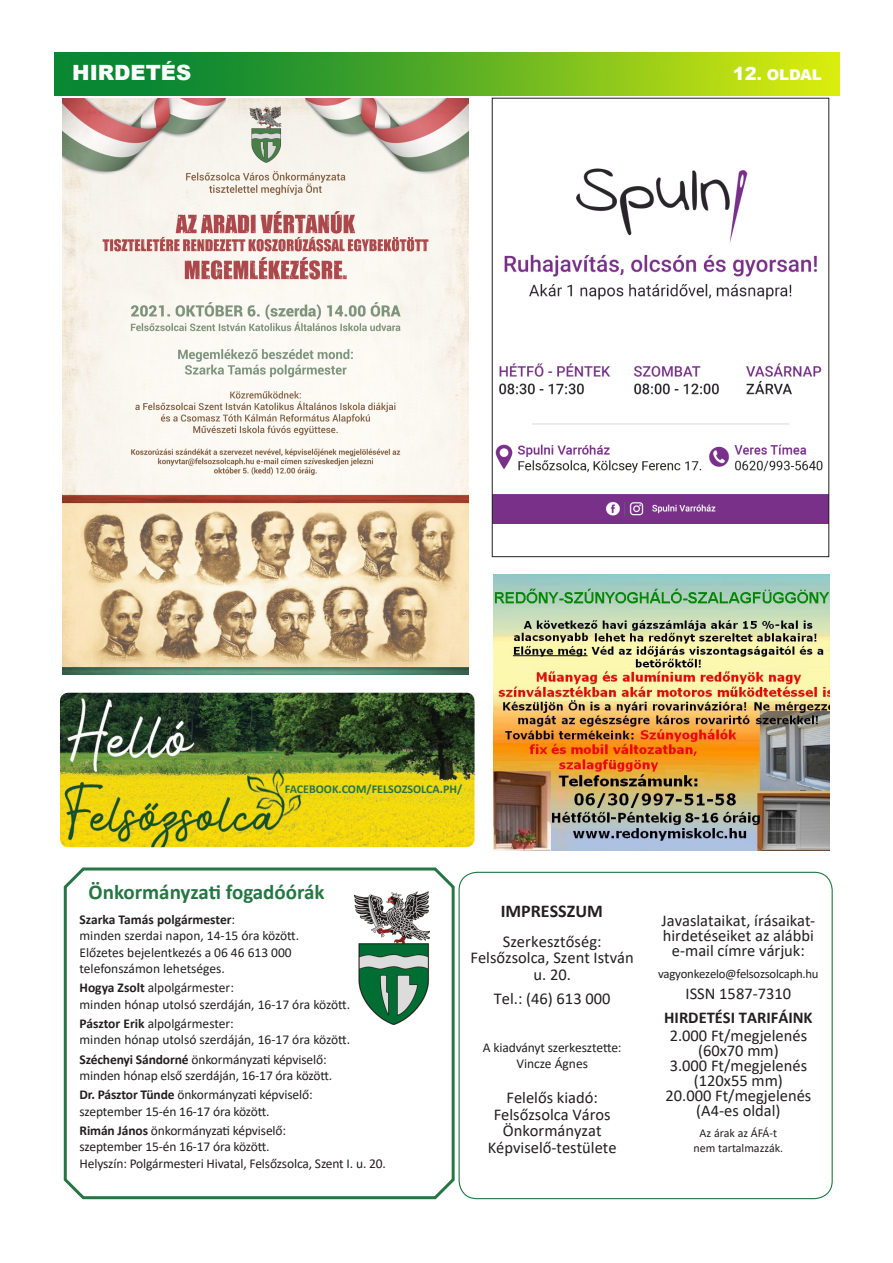
<style>
.page{position:relative;width:893px;height:1263px;background:#fff}
.page>*{position:absolute;margin:0;border:0;box-sizing:border-box;transform-origin:0 0}
.t1{font:700 21px "Calibri";color:#257644}
.t2{font:900 21px "Arial";color:#fff}
.t3{font:700 18px "Calibri";color:#231f20}
.t4{font:16.5px/15px "Calibri";color:#231f20;text-align:center}
.t5{font:700 16.5px "Calibri";color:#231f20}
.t6{font:900 15px "Arial";color:#fff}
.t7{font:13.5px/16.2px "Calibri";letter-spacing:-.01em;color:#231f20}
.t8{font:700 13.5px "Calibri";color:#231f20}
.t9{font:12.75px "Calibri";letter-spacing:-.02em;color:#231f20}
.t10{font:12px/15px "Calibri";color:#231f20;text-align:center}
.t11{font:700 12px "Calibri";color:#257644}
.s1{font-size:18px}
.s2{font-weight:400}
.s3{font-weight:700}
</style>
<div class="page">
<img style="left:54px;top:53px;width:786px;height:42px">
<div style="left:459px;top:872px;width:374px;height:327px;border:1px solid #257644;border-radius:18px"></div>
<img style="left:60px;top:693px;width:415px;height:154px">
<img style="left:493px;top:575px;width:336px;height:275px">
<img style="left:494px;top:168px;width:333px;height:356px">
<div style="left:492px;top:98px;width:337px;height:459px;border:1px solid #231f20"></div>
<svg style="left:63px;top:867px;width:392px;height:333px"></svg>
<img style="left:355px;top:891px;width:74px;height:133px">
<img style="left:62px;top:99px;width:407px;height:575px">
<p class="t2" style="left:72px;top:57px;width:120px">HIRDETÉS</p>
<p class="t6" style="left:733px;top:64px;width:91px"><span class="s1">12</span>. OLDAL</p>
<p class="t11" style="left:285px;top:780px;width:179px">FACEBOOK.COM/FELSOZSOLCA.PH/</p>
<p class="t1" style="left:89px;top:877px;width:238px">Önkormányzati fogadóórák</p>
<p class="t8" style="left:80px;top:910px;width:157px">Szarka Tamás polgármester<span class="s2">:</span></p>
<p class="t7" style="left:80px;top:927px;width:221px">minden szerdai napon, 14-15 óra között.</p>
<p class="t7" style="left:80px;top:944px;width:214px">Előzetes bejelentkezés a 06 46 613 000</p>
<p class="t7" style="left:80px;top:960px;width:147px">telefonszámon lehetséges.</p>
<p class="t7" style="left:80px;top:979px;width:156px"><span class="s3">Hogya Zsolt</span> alpolgármester:</p>
<p class="t7" style="left:80px;top:995px;width:272px">minden hónap utolsó szerdáján, 16-17 óra között.</p>
<p class="t7" style="left:80px;top:1015px;width:156px"><span class="s3">Pásztor Erik</span> alpolgármester:</p>
<p class="t7" style="left:80px;top:1031px;width:272px">minden hónap utolsó szerdáján, 16-17 óra között.</p>
<p class="t7" style="left:80px;top:1051px;width:249px"><span class="s3">Széchenyi Sándorné</span> önkormányzati képviselő:</p>
<p class="t7" style="left:80px;top:1067px;width:254px">minden hónap első szerdáján, 16-17 óra között.</p>
<p class="t7" style="left:80px;top:1086px;width:235px"><span class="s3">Dr. Pásztor Tünde</span> önkormányzati képviselő: szeptember 15-én 16-17 óra között.</p>
<p class="t7" style="left:80px;top:1122px;width:208px"><span class="s3">Rimán János</span> önkormányzati képviselő: szeptember 15-én 16-17 óra között.</p>
<p class="t7" style="left:80px;top:1154px;width:308px">Helyszín: Polgármesteri Hivatal, Felsőzsolca, Szent I. u. 20.</p>
<p class="t3" style="left:501px;top:898px;width:104px">IMPRESSZUM</p>
<p class="t4" style="left:503px;top:933px;width:100px">Szerkesztőség:</p>
<p class="t4" style="left:470px;top:949px;width:165px;line-height:16.5px">Felsőzsolca, Szent István u. 20.</p>
<p class="t4" style="left:494px;top:990px;width:118px">Tel.: (46) 613 000</p>
<p class="t7" style="left:483px;top:1038px;width:140px">A kiadványt szerkesztette:</p>
<p class="t7" style="left:516px;top:1055px;width:73px">Vincze Ágnes</p>
<p class="t4" style="left:506px;top:1090px;width:93px">Felelős kiadó:</p>
<p class="t4" style="left:494px;top:1106px;width:118px">Felsőzsolca Város</p>
<p class="t4" style="left:503px;top:1123px;width:100px">Önkormányzat</p>
<p class="t4" style="left:488px;top:1139px;width:131px">Képviselő-testülete</p>
<p class="t4" style="left:662px;top:912px;width:155px">Javaslataikat, írásaikat&shy;hirdetéseiket az alábbi e-mail címre várjuk:</p>
<p class="t9" style="left:658px;top:965px;width:162px">vagyonkezelo@felsozsolcaph.hu</p>
<p class="t4" style="left:686px;top:986px;width:107px">ISSN 1587-7310</p>
<p class="t5" style="left:664px;top:1006px;width:150px">HIRDETÉSI TARIFÁINK</p>
<p class="t4" style="left:670px;top:1028px;width:139px">2.000 Ft/megjelenés (60x70 mm)</p>
<p class="t4" style="left:670px;top:1058px;width:139px">3.000 Ft/megjelenés (120x55 mm)</p>
<p class="t4" style="left:665px;top:1088px;width:147px">20.000 Ft/megjelenés (A4-es oldal)</p>
<p class="t10" style="left:694px;top:1125px;width:91px">Az árak az ÁFÁ-t nem tartalmazzák.</p>
</div>
